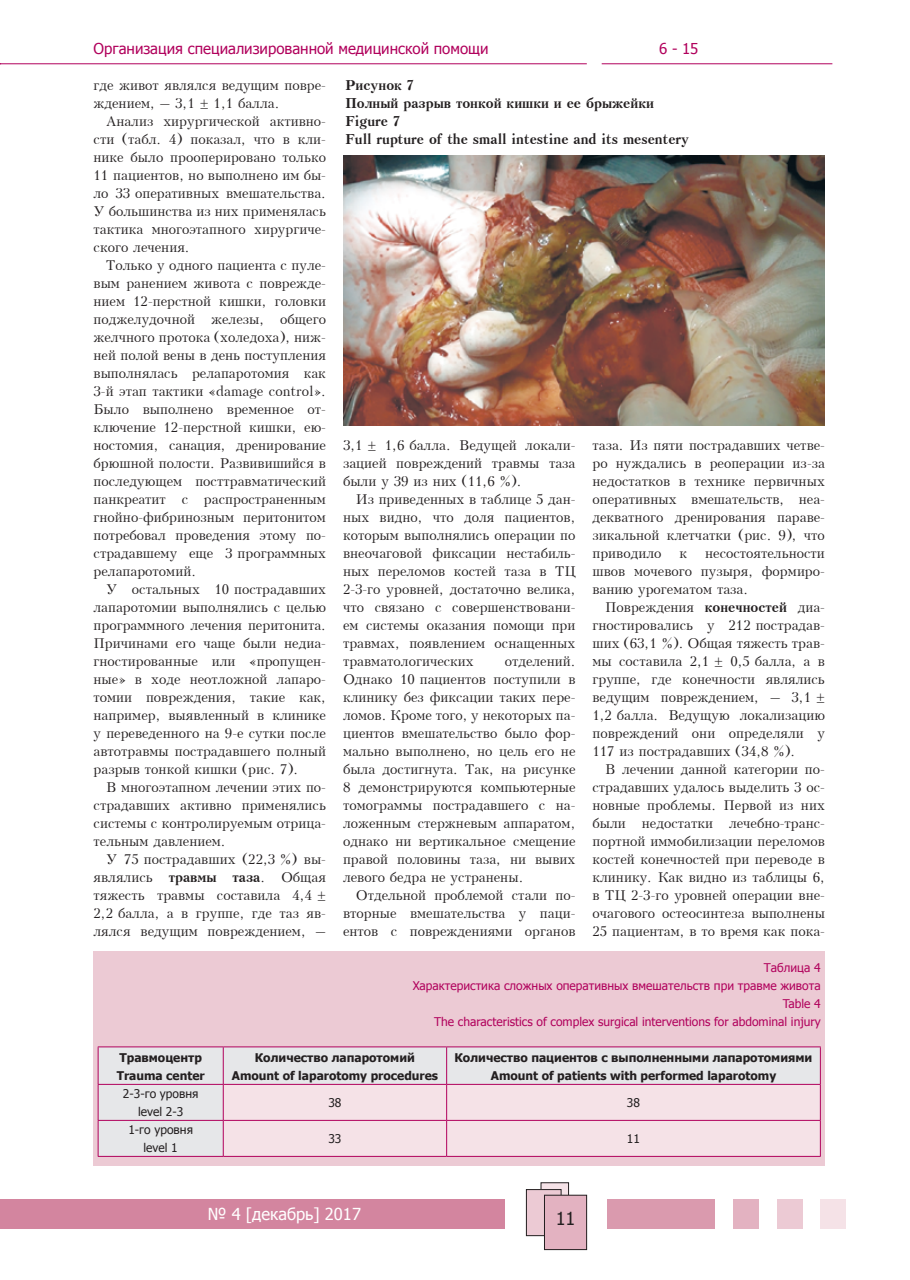
<style>
.page{position:relative;width:910px;height:1280px;background:#fff}
.page>*{position:absolute;margin:0;border:0;box-sizing:border-box;transform-origin:0 0}
.t1{font:18px "Tahoma";color:#231f20}
.t2{font:16.5px "Tahoma";color:#fff}
.t3{font:15px "Tahoma";color:#b1015c}
.t4{font:13.5px/18px "Kudrashov Plain";color:#231f20;text-align:justify}
.t5{font:700 13.5px/18px "Kudrashov";color:#231f20}
.t6{font:700 12px/18px "Tahoma";color:#231f20;text-align:center}
.t7{font:12px/18px "Tahoma";color:#b1015c;text-align:right}
.t8{font:12px/18px "Tahoma";color:#231f20;text-align:center}
.s1{font-family:"Kudrashov";font-weight:700}
</style>
<div class="page">
<div style="left:607px;top:1198px;width:107px;height:30px;background:#da9aae"></div>
<div style="left:733px;top:1198px;width:26px;height:30px;background:#e3b2c1"></div>
<div style="left:777px;top:1198px;width:26px;height:30px;background:#eccad4"></div>
<div style="left:821px;top:1198px;width:25px;height:30px;background:#f5e2e7"></div>
<div style="left:0;top:1198px;width:505px;height:30px;background:#d3859f"></div>
<div style="left:541px;top:1183px;width:28px;height:36px;background:#f5e2e7"></div>
<div style="left:541px;top:1182px;width:28px;height:37px;border:1px solid #231f20"></div>
<div style="left:526px;top:1189px;width:35px;height:47px;background:#eccad4"></div>
<div style="left:526px;top:1189px;width:35px;height:47px;border:1px solid #231f20"></div>
<div style="left:544px;top:1195px;width:43px;height:54px;background:#e3b2c1"></div>
<div style="left:544px;top:1195px;width:43px;height:55px;border:1px solid #231f20"></div>
<hr style="left:0;top:63px;width:587px;height:1px;background:#b1015c">
<hr style="left:602px;top:63px;width:230px;height:1px;background:#b1015c">
<div style="left:94px;top:951px;width:731px;height:215px;background:#eccad4"></div>
<div style="left:99px;top:1047px;width:721px;height:109px;background:#e6e7e9"></div>
<div style="left:224px;top:1085px;width:596px;height:71px;background:#f5e2e7"></div>
<hr style="left:98px;top:1046px;width:125px;height:1px;background:#b1015c">
<hr style="left:98px;top:1047px;width:1px;height:37px;background:#b1015c">
<hr style="left:223px;top:1046px;width:224px;height:1px;background:#b1015c">
<hr style="left:223px;top:1047px;width:1px;height:37px;background:#b1015c">
<hr style="left:447px;top:1046px;width:374px;height:1px;background:#b1015c">
<hr style="left:446px;top:1047px;width:1px;height:37px;background:#b1015c">
<hr style="left:820px;top:1047px;width:1px;height:37px;background:#b1015c">
<hr style="left:98px;top:1084px;width:125px;height:1px;background:#b1015c">
<hr style="left:98px;top:1085px;width:1px;height:35px;background:#b1015c">
<hr style="left:223px;top:1084px;width:224px;height:1px;background:#b1015c">
<hr style="left:223px;top:1085px;width:1px;height:35px;background:#b1015c">
<hr style="left:447px;top:1084px;width:374px;height:1px;background:#b1015c">
<hr style="left:446px;top:1085px;width:1px;height:35px;background:#b1015c">
<hr style="left:820px;top:1085px;width:1px;height:35px;background:#b1015c">
<hr style="left:98px;top:1120px;width:125px;height:1px;background:#b1015c">
<hr style="left:98px;top:1121px;width:1px;height:35px;background:#b1015c">
<hr style="left:223px;top:1120px;width:224px;height:1px;background:#b1015c">
<hr style="left:223px;top:1121px;width:1px;height:35px;background:#b1015c">
<hr style="left:447px;top:1120px;width:374px;height:1px;background:#b1015c">
<hr style="left:446px;top:1121px;width:1px;height:35px;background:#b1015c">
<hr style="left:820px;top:1121px;width:1px;height:35px;background:#b1015c">
<hr style="left:98px;top:1156px;width:125px;height:1px;background:#b1015c">
<hr style="left:223px;top:1156px;width:224px;height:1px;background:#b1015c">
<hr style="left:447px;top:1156px;width:374px;height:1px;background:#b1015c">
<img style="left:344px;top:156px;width:480px;height:270px">
<p class="t3" style="left:94px;top:38px;width:396px">Организация специализированной медицинской помощи</p>
<p class="t3" style="left:659px;top:38px;width:41px">6 - 15</p>
<p class="t4" style="left:94px;top:76px;width:234px">где живот являлся ведущим повре&shy;ждением, – 3,1 ± 1,1 балла.</p>
<p class="t4" style="left:94px;top:112px;width:234px;text-indent:13px">Анализ хирургической активно&shy;сти (табл. 4) показал, что в кли&shy;нике было прооперировано только 11 пациентов, но выполнено им бы&shy;ло 33 оперативных вмешательства.<br>У большинства из них применялась тактика многоэтапного хирургиче&shy;ского лечения.</p>
<p class="t4" style="left:94px;top:256px;width:234px;text-indent:13px">Только у одного пациента с пуле&shy;вым ранением живота с поврежде&shy;нием 12-перстной кишки, головки поджелудочной железы, общего желчного протока (холедоха), ниж&shy;ней полой вены в день поступления выполнялась релапаротомия как 3-й этап тактики «damage control».<br>Было выполнено временное от&shy;ключение 12-перстной кишки, ею&shy;ностомия, санация, дренирование брюшной полости. Развивишийся в последующем посттравматический панкреатит с распространенным гнойно-фибринозным перитонитом потребовал проведения этому по&shy;страдавшему еще 3 программных релапаротомий.</p>
<p class="t4" style="left:94px;top:580px;width:234px;text-indent:13px">У остальных 10 пострадавших лапаротомии выполнялись с целью программного лечения перитонита.<br>Причинами его чаще были недиа&shy;гностированные или «пропущен&shy;ные» в ходе неотложной лапаро&shy;томии повреждения, такие как, например, выявленный в клинике у переведенного на 9-е сутки после автотравмы пострадавшего полный разрыв тонкой кишки (рис. 7).</p>
<p class="t4" style="left:94px;top:778px;width:234px;text-indent:13px">В многоэтапном лечении этих по&shy;страдавших активно применялись системы с контролируемым отрица&shy;тельным давлением.</p>
<p class="t4" style="left:94px;top:850px;width:234px;text-indent:13px">У 75 пострадавших (22,3 %) вы&shy;являлись <span class="s1">травмы таза</span>. Общая тяжесть травмы составила 4,4 ± 2,2 балла, а в группе, где таз яв&shy;лялся ведущим повреждением, –</p>
<p class="t5" style="left:345px;top:76px;width:345px">Рисунок 7<br>Полный разрыв тонкой кишки и ее брыжейки<br>Figure 7<br>Full rupture of the small intestine and its mesentery</p>
<p class="t4" style="left:343px;top:436px;width:234px">3,1 ± 1,6 балла. Ведущей локали&shy;зацией повреждений травмы таза были у 39 из них (11,6 %).</p>
<p class="t4" style="left:343px;top:490px;width:234px;text-indent:13px">Из приведенных в таблице 5 дан&shy;ных видно, что доля пациентов, которым выполнялись операции по внеочаговой фиксации нестабиль&shy;ных переломов костей таза в ТЦ 2-3-го уровней, достаточно велика, что связано с совершенствовани&shy;ем системы оказания помощи при травмах, появлением оснащенных травматологических</p>
<p class="t4" style="left:592px;top:436px;width:234px">таза. Из пяти пострадавших четве&shy;ро нуждались в реоперации из-за недостатков в технике первичных оперативных вмешательств, неа&shy;декватного дренирования параве&shy;зикальной клетчатки (рис. 9), что приводило</p>
<p class="t4" style="left:592px;top:544px;width:234px;text-indent:113px">несостоятельности швов мочевого пузыря, формиро&shy;ванию урогематом таза.</p>
<p class="t4" style="left:592px;top:598px;width:234px;text-indent:13px">Повреждения <span class="s1">конечностей</span> диа&shy;гностировались у 212 пострадав&shy;ших (63,1 %). Общая тяжесть трав&shy;мы составила 2,1 ± 0,5 балла, а в группе, где конечности являлись ведущим повреждением, – 3,1 ± 1,2 балла. Ведущую локализацию повреждений они определяли у 117 из пострадавших (34,8 %).</p>
<p class="t4" style="left:592px;top:760px;width:234px;text-indent:13px">В лечении данной категории по&shy;страдавших удалось выделить 3 ос&shy;новные проблемы. Первой из них были недостатки лечебно-транс&shy;портной иммобилизации переломов костей конечностей при переводе в клинику. Как видно из таблицы 6, в ТЦ 2-3-го уровней операции вне&shy;очагового остеосинтеза выполнены 25 пациентам, в то время как пока-</p>
<p class="t7" style="left:413px;top:958px;width:410px">Таблица 4<br>Характеристика сложных оперативных вмешательств при травме живота Table 4<br>The characteristics of complex surgical interventions for abdominal injury</p>
<p class="t4" style="left:679px;top:544px;width:9px">к</p>
<p class="t4" style="left:343px;top:652px;width:234px;text-indent:162px">отделений.<br>Однако 10 пациентов поступили в клинику без фиксации таких пере&shy;ломов. Кроме того, у некоторых па&shy;циентов вмешательство было фор&shy;мально выполнено, но цель его не была достигнута. Так, на рисунке 8 демонстрируются компьютерные томограммы пострадавшего с на&shy;ложенным стержневым аппаратом, однако ни вертикальное смещение правой половины таза, ни вывих левого бедра не устранены.</p>
<p class="t4" style="left:343px;top:886px;width:234px;text-indent:13px">Отдельной проблемой стали по&shy;вторные вмешательства у паци&shy;ентов с повреждениями органов</p>
<p class="t6" style="left:117px;top:1048px;width:90px;text-align:left">Травмоцентр<br>Trauma center</p>
<p class="t6" style="left:232px;top:1048px;width:208px">Количество лапаротомий<br>Amount of laparotomy procedures</p>
<p class="t6" style="left:455px;top:1048px;width:359px">Количество пациентов с выполненными лапаротомиями<br>Amount of patients with performed laparotomy</p>
<p class="t8" style="left:123px;top:1084px;width:77px">2-3-го уровня level 2-3</p>
<p class="t8" style="left:328px;top:1093px;width:15px">38</p>
<p class="t8" style="left:627px;top:1093px;width:15px">38</p>
<p class="t8" style="left:128px;top:1120px;width:66px">1-го уровня level 1</p>
<p class="t8" style="left:328px;top:1129px;width:15px">33</p>
<p class="t8" style="left:627px;top:1129px;width:15px">11</p>
<p class="t2" style="left:208px;top:1203px;width:155px">№ 4 [декабрь] 2017</p>
<h1 class="t1" style="left:556px;top:1206px;width:21px">11</h1>
</div>
